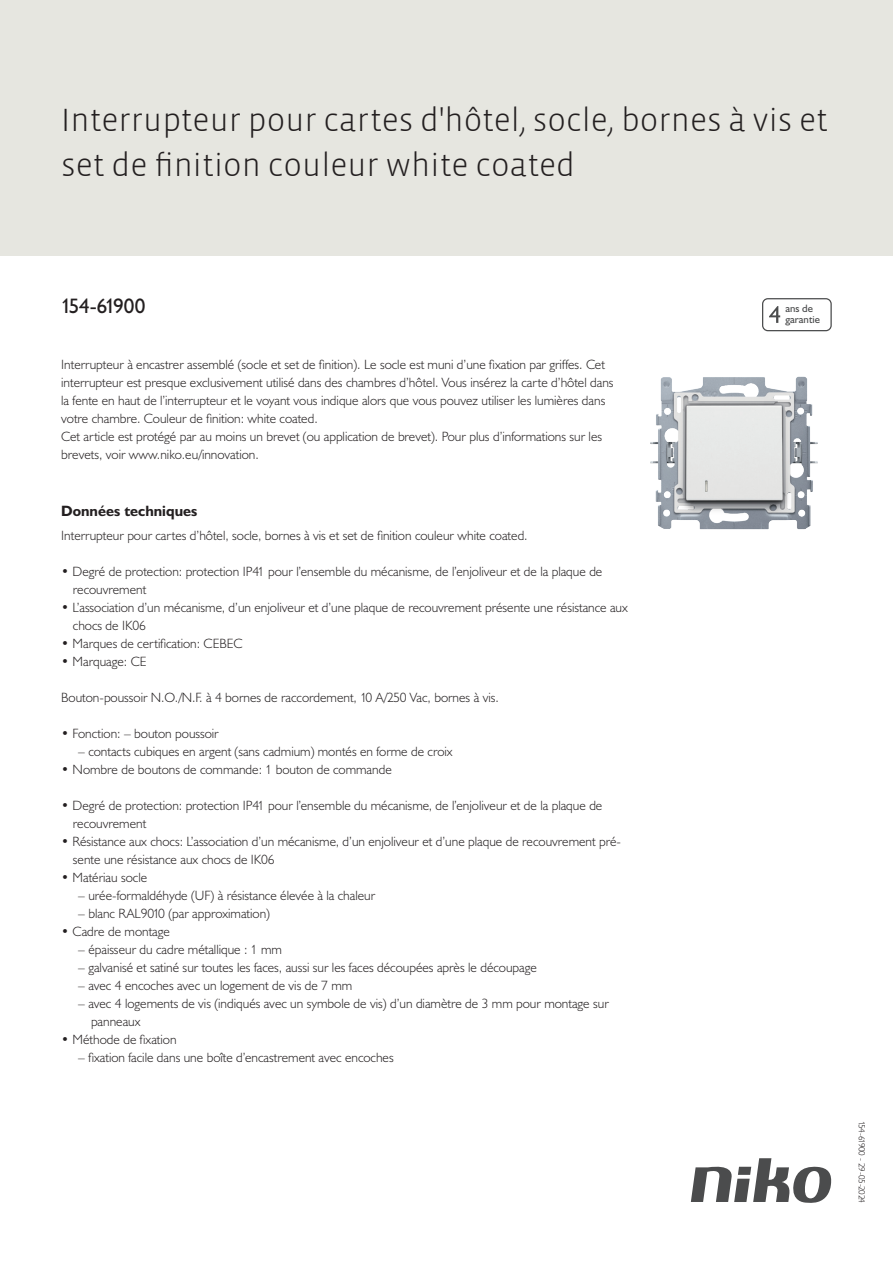
<style>
.page{position:relative;width:893px;height:1263px;background:#fff}
.page>*{position:absolute;margin:0;border:0;box-sizing:border-box;transform-origin:0 0}
.Title_datasheets{font:300 33px/45px "Vista Sans";color:#231f20}
.Article_number{font:21px "Humanist 521 BT";letter-spacing:-.06em;color:#231f20}
.Titles_parts{font:700 15px "Humanist 521 BT";color:#231f20}
.USP_Bullets{font:300 13.5px/18px "Humanist 521 BT";color:#231f20}
.Platte_tekst_CAB{font:300 13.5px/18px "Humanist 521 BT";color:#231f20}
.USP_Bullets_level_2{font:300 13.5px/18px "Humanist 521 BT";color:#231f20}
.t1{font:10.8px/10.8px "Humanist 521 BT";color:#4b4c4d}
.Revision{font:300 9px "Humanist 521 BT";letter-spacing:-.05em;color:#231f20}
</style>
<div class="page">
<svg style="left:691px;top:1158px;width:141px;height:45px"></svg>
<div style="left:0;top:0;width:893px;height:255px;background:#e6e6e0"></div>
<svg style="left:762px;top:298px;width:70px;height:33px"></svg>
<img style="left:650px;top:376px;width:168px;height:154px">
<p class="Title_datasheets" style="left:61px;top:98px;width:768px">Interrupteur pour cartes d'hôtel, socle, bornes à vis et set de finition couleur white coated</p>
<p class="Article_number" style="left:61px;top:293px;width:86px">154-61900</p>
<p class="t1" style="left:785px;top:303px;width:36px">ans de garantie</p>
<p class="Platte_tekst_CAB" style="left:61px;top:355px;width:554px">Interrupteur à encastrer assemblé (socle et set de finition). Le socle est muni d’une fixation par griffes. Cet interrupteur est presque exclusivement utilisé dans des chambres d’hôtel. Vous insérez la carte d’hôtel dans la fente en haut de l’interrupteur et le voyant vous indique alors que vous pouvez utiliser les lumières dans votre chambre. Couleur de finition: white coated.<br>Cet article est protégé par au moins un brevet (ou application de brevet). Pour plus d’informations sur les brevets, voir www.niko.eu/innovation.</p>
<p class="Titles_parts" style="left:61px;top:501px;width:138px">Données techniques</p>
<p class="Platte_tekst_CAB" style="left:61px;top:526px;width:468px">Interrupteur pour cartes d’hôtel, socle, bornes à vis et set de finition couleur white coated.</p>
<p class="USP_Bullets" style="left:73px;top:562px;width:531px;text-indent:-12px">• Degré de protection: protection IP41 pour l’ensemble du mécanisme, de l’enjoliveur et de la plaque de recouvrement</p>
<p class="USP_Bullets" style="left:73px;top:598px;width:556px;text-indent:-12px">• L’association d’un mécanisme, d’un enjoliveur et d’une plaque de recouvrement présente une résistance aux chocs de IK06</p>
<p class="USP_Bullets" style="left:61px;top:634px;width:183px">• Marques de certification: CEBEC</p>
<p class="USP_Bullets" style="left:61px;top:652px;width:87px">• Marquage: CE</p>
<p class="USP_Bullets" style="left:61px;top:688px;width:439px">Bouton-poussoir N.O./N.F. à 4 bornes de raccordement, 10 A/250 Vac, bornes à vis.</p>
<p class="USP_Bullets" style="left:61px;top:724px;width:159px">• Fonction: – bouton poussoir</p>
<p class="USP_Bullets_level_2" style="left:78px;top:742px;width:376px">– contacts cubiques en argent (sans cadmium) montés en forme de croix</p>
<p class="USP_Bullets" style="left:61px;top:760px;width:332px">• Nombre de boutons de commande: 1 bouton de commande</p>
<p class="USP_Bullets" style="left:73px;top:796px;width:531px;text-indent:-12px">• Degré de protection: protection IP41 pour l’ensemble du mécanisme, de l’enjoliveur et de la plaque de recouvrement</p>
<p class="USP_Bullets" style="left:73px;top:832px;width:550px;text-indent:-12px">• Résistance aux chocs: L’association d’un mécanisme, d’un enjoliveur et d’une plaque de recouvrement pré&shy;sente une résistance aux chocs de IK06</p>
<p class="USP_Bullets" style="left:61px;top:868px;width:88px">• Matériau socle</p>
<p class="USP_Bullets_level_2" style="left:78px;top:886px;width:299px">– urée-formaldéhyde (UF) à résistance élevée à la chaleur</p>
<p class="USP_Bullets_level_2" style="left:78px;top:904px;width:193px">– blanc RAL9010 (par approximation)</p>
<p class="USP_Bullets" style="left:61px;top:922px;width:110px">• Cadre de montage</p>
<p class="USP_Bullets_level_2" style="left:78px;top:940px;width:205px">– épaisseur du cadre métallique : 1 mm</p>
<p class="USP_Bullets_level_2" style="left:78px;top:958px;width:460px">– galvanisé et satiné sur toutes les faces, aussi sur les faces découpées après le découpage</p>
<p class="USP_Bullets_level_2" style="left:78px;top:976px;width:276px">– avec 4 encoches avec un logement de vis de 7 mm</p>
<p class="USP_Bullets_level_2" style="left:91px;top:994px;width:519px;text-indent:-13px">– avec 4 logements de vis (indiqués avec un symbole de vis) d’un diamètre de 3 mm pour montage sur panneaux</p>
<p class="USP_Bullets" style="left:61px;top:1030px;width:117px">• Méthode de fixation</p>
<p class="USP_Bullets_level_2" style="left:78px;top:1048px;width:317px">– fixation facile dans une boîte d’encastrement avec encoches</p>
<p class="Revision" style="left:868px;top:1121px;width:84px;rotate:90deg">154-61900 - 29-05-2024</p>
</div>
